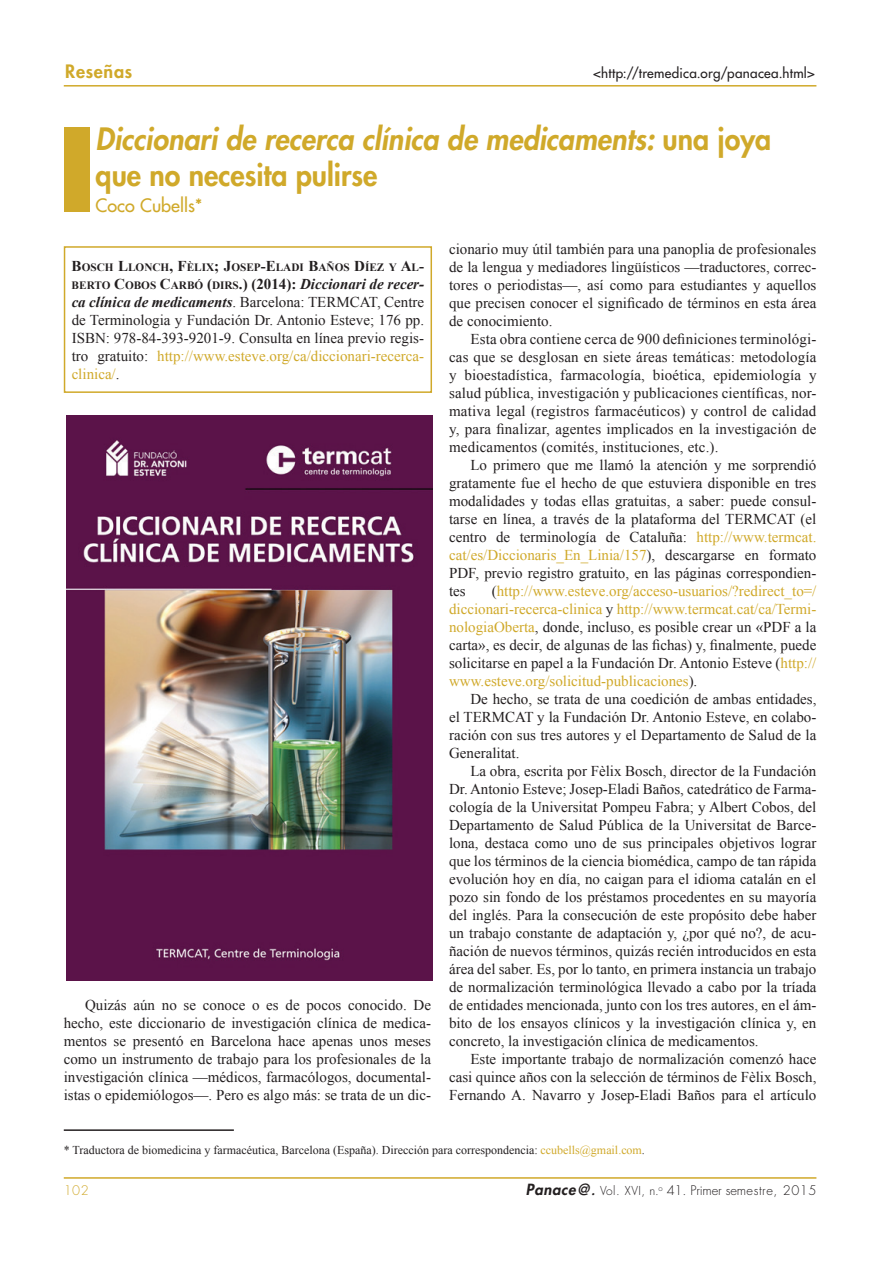
<style>
.page{position:relative;width:893px;height:1263px;background:#fff}
.page>*{position:absolute;margin:0;border:0;box-sizing:border-box;transform-origin:0 0}
.t1{font:italic 800 30px/36px "Futura Std";color:#d0a92a;scale:.95 1}
.t2{font:500 18px "Futura Std";color:#d0a92a}
.t3{font:800 18px "Futura Std";letter-spacing:.04em;color:#d0a92a}
.t4{font:15px/18px "Times New Roman";color:#231f20;text-align:justify}
.t5{font:15px/18px "Times New Roman";color:#d0a92a;text-align:justify}
.t6{font:500 13.5px "Futura Std";letter-spacing:.02em;color:#231f20}
.t7{font:300 12.9px "Futura Std";letter-spacing:.01em;color:#231f20}
.t8{font:300 12.9px "Futura Std";color:#d0a92a}
.t9{font:12px "Times New Roman";color:#231f20}
.t10{font:700 11.25px "Times New Roman";color:#231f20}
.s1{font-style:normal}
.s2{font-size:15px}
.s3{font-weight:700;font-size:11.25px}
.s4{font-weight:700}
.s5{font-weight:700;font-style:italic}
.s6{color:#d0a92a}
.s7{color:#231f20}
.s8{font-weight:800;font-style:italic;font-size:15px}
.s9{font-weight:800;font-style:italic;font-size:12px}
.s10{font-size:12px}
</style>
<div class="page">
<hr style="left:64px;top:1177px;width:752px;height:2px;background:#d0a92a">
<hr style="left:64px;top:85px;width:752px;height:2px;background:#d0a92a">
<hr style="left:64px;top:1129px;width:170px;height:2px;background:#231f20">
<div style="left:64px;top:128px;width:25px;height:84px;background:#d0a92a"></div>
<div style="left:64px;top:246px;width:368px;height:147px;border:2px solid #d0a92a"></div>
<img style="left:66px;top:416px;width:366px;height:564px">
<p class="t3" style="left:65px;top:60px;width:69px">Reseñas</p>
<p class="t6" style="left:593px;top:65px;width:223px">&lt;http://tremedica.org/panacea.html&gt;</p>
<h1 class="t1" style="left:96px;top:122px;width:713px">Diccionari de recerca clínica de medicaments: <span class="s1">una joya que no necesita pulirse</span></h1>
<p class="t2" style="left:96px;top:194px;width:109px">Coco Cubells*</p>
<p class="t10" style="left:72px;top:259px;width:354px"><span class="s2">B</span>OSCH <span class="s2">L</span>LONCH<span class="s2">, F</span>ÈLIX<span class="s2">; J</span>OSEP<span class="s2">-E</span>LADI <span class="s2">B</span>AÑOS <span class="s2">D</span>ÍEZ Y <span class="s2">A</span>L<span class="s2">-</span></p>
<p class="t4" style="left:72px;top:274px;width:354px"><span class="s3">BERTO</span> <span class="s4">C</span><span class="s3">OBOS</span> <span class="s4">C</span><span class="s3">ARBÓ</span> <span class="s4">(</span><span class="s3">DIRS</span><span class="s4">.) (2014):</span> <span class="s5">Diccionari de recer&shy;ca clínica de medicaments</span>. Barcelona: TERMCAT, Centre de Terminologia y Fundación Dr. Antonio Esteve; 176 pp.<br>ISBN: 978-84-393-9201-9. Consulta en línea previo regis&shy;tro gratuito: <span class="s6">http://www.esteve.org/ca/diccionari-recerca&shy;clinica/</span>.</p>
<p class="t4" style="left:64px;top:995px;width:369px;text-indent:21px">Quizás aún no se conoce o es de pocos conocido. De hecho, este diccionario de investigación clínica de medica&shy;mentos se presentó en Barcelona hace apenas unos meses como un instrumento de trabajo para los profesionales de la investigación clínica —médicos, farmacólogos, documental&shy;istas o epidemiólogos—. Pero es algo más: se trata de un dic-</p>
<p class="t4" style="left:449px;top:239px;width:369px">cionario muy útil también para una panoplia de profesionales de la lengua y mediadores lingüísticos —traductores, correc&shy;tores o periodistas—, así como para estudiantes y aquellos que precisen conocer el significado de términos en esta área de conocimiento.</p>
<p class="t4" style="left:449px;top:329px;width:369px;text-indent:21px">Esta obra contiene cerca de 900 definiciones terminológi&shy;cas que se desglosan en siete áreas temáticas: metodología y bioestadística, farmacología, bioética, epidemiología y salud pública, investigación y publicaciones científicas, nor&shy;mativa legal (registros farmacéuticos) y control de calidad y, para finalizar, agentes implicados en la investigación de medicamentos (comités, instituciones, etc.).</p>
<p class="t4" style="left:449px;top:455px;width:369px;text-indent:21px">Lo primero que me llamó la atención y me sorprendió gratamente fue el hecho de que estuviera disponible en tres modalidades y todas ellas gratuitas, a saber: puede consul&shy;tarse en línea, a través de la plataforma del TERMCAT (el centro de terminología de Cataluña: <span class="s6">http://www.termcat. cat/es/Diccionaris_En_Linia/157</span>), descargarse en formato PDF, previo registro gratuito, en las páginas correspondien&shy;tes</p>
<p class="t5" style="left:449px;top:581px;width:369px;text-indent:43px"><span class="s7">(</span>http://www.esteve.org/acceso-usuarios/?redirect_to=/ diccionari-recerca-clinica <span class="s7">y</span> http://www.termcat.cat/ca/Termi&shy;nologiaOberta<span class="s7">, donde, incluso, es posible crear un «PDF a la carta», es decir, de algunas de las fichas) y, finalmente, puede solicitarse en papel a la Fundación Dr. Antonio Esteve (</span>http:// www.esteve.org/solicitud-publicaciones<span class="s7">).</span></p>
<p class="t4" style="left:449px;top:689px;width:369px;text-indent:21px">De hecho, se trata de una coedición de ambas entidades, el TERMCAT y la Fundación Dr. Antonio Esteve, en colabo&shy;ración con sus tres autores y el Departamento de Salud de la Generalitat.</p>
<p class="t4" style="left:449px;top:761px;width:369px;text-indent:21px">La obra, escrita por Fèlix Bosch, director de la Fundación Dr. Antonio Esteve; Josep-Eladi Baños, catedrático de Farma&shy;cología de la Universitat Pompeu Fabra; y Albert Cobos, del Departamento de Salud Pública de la Universitat de Barce&shy;lona, destaca como uno de sus principales objetivos lograr que los términos de la ciencia biomédica, campo de tan rápida evolución hoy en día, no caigan para el idioma catalán en el pozo sin fondo de los préstamos procedentes en su mayoría del inglés. Para la consecución de este propósito debe haber un trabajo constante de adaptación y, ¿por qué no?, de acu&shy;ñación de nuevos términos, quizás recién introducidos en esta área del saber. Es, por lo tanto, en primera instancia un trabajo de normalización terminológica llevado a cabo por la tríada de entidades mencionada, junto con los tres autores, en el ám&shy;bito de los ensayos clínicos y la investigación clínica y, en concreto, la investigación clínica de medicamentos.</p>
<p class="t4" style="left:449px;top:1049px;width:369px;text-indent:21px">Este importante trabajo de normalización comenzó hace casi quince años con la selección de términos de Fèlix Bosch, Fernando A. Navarro y Josep-Eladi Baños para el artículo</p>
<p class="t9" style="left:64px;top:1141px;width:583px">* Traductora de biomedicina y farmacéutica, Barcelona (España). Dirección para correspondencia: <span class="s6">ccubells@gmail.com</span>.</p>
<p class="t8" style="left:64px;top:1182px;width:27px">102</p>
<p class="t7" style="left:526px;top:1182px;width:292px"><span class="s8">Panace@</span><span class="s9">.</span> <span class="s10">Vol. XVI, n.</span><sup>o</sup> 41. Primer semestre, 2015</p>
</div>
